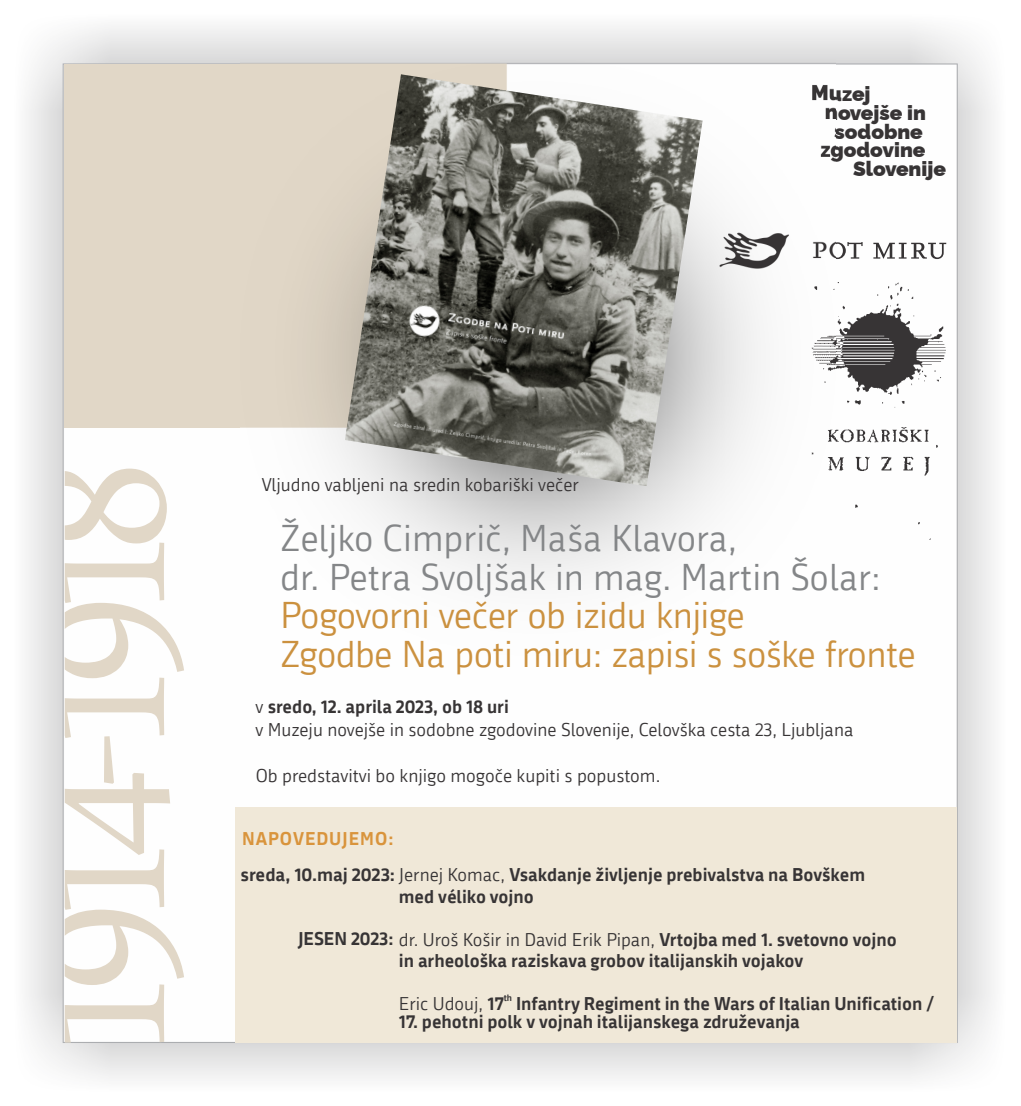
<style>
.page{position:relative;width:1021px;height:1106px;background:#fff}
.page>*{position:absolute;margin:0;border:0;box-sizing:border-box;transform-origin:0 0}
.t1{font:36.3px/39px "Republika";letter-spacing:-.015em;color:#cb913f}
.t2{font:36.3px/39px "Republika";color:#848688}
.t3{font:900 20.7px "Raleway";color:#373435}
.t4{font:700 18px "Republika";color:#373435}
.t5{font:18px/23.5px "Republika";color:#373435}
.t6{font:700 18px "Republika";letter-spacing:.055em;color:#d9943c}
.t7{font:700 9px "Republika";color:#373435}
.s1{font-weight:700}
.s2{font-weight:400}
</style>
<div class="page">
<img style="left:26px;top:26px;width:968px;height:1053px">
<div style="left:64px;top:64px;width:443px;height:364px;background:#e1d7c7"></div>
<div style="left:235px;top:807px;width:722px;height:235px;background:#f0e8d8"></div>
<svg style="left:65px;top:468px;width:119px;height:574px"></svg>
<svg style="left:836px;top:242px;width:26px;height:17px"></svg>
<svg style="left:873px;top:243px;width:73px;height:16px"></svg>
<img style="left:836px;top:283px;width:109px;height:256px">
<img style="left:240px;top:60px;width:596px;height:595px">
<img style="left:345px;top:74px;width:357px;height:412px">
<p class="t3" style="left:811px;top:81px;width:61px">Muzej</p>
<p class="t3" style="left:825px;top:100px;width:102px">novejše in</p>
<p class="t3" style="left:834px;top:119px;width:90px">sodobne</p>
<p class="t3" style="left:820px;top:138px;width:106px">zgodovine</p>
<p class="t3" style="left:853px;top:157px;width:94px">Slovenije</p>
<p class="t5" style="left:262px;top:475px;width:319px">Vljudno vabljeni na sredin kobariški večer</p>
<h1 class="t2" style="left:280px;top:522px;width:602px">Željko Cimprič, Maša Klavora,<br>dr. Petra Svoljšak in mag. Martin Šolar:</h1>
<h1 class="t1" style="left:280px;top:599px;width:637px">Pogovorni večer ob izidu knjige<br>Zgodbe Na poti miru: zapisi s soške fronte</h1>
<p class="t5" style="left:255px;top:696px;width:599px">v <span class="s1">sredo, 12. aprila 2023, ob 18 uri<br></span>v Muzeju novejše in sodobne zgodovine Slovenije, Celovška cesta 23, Ljubljana</p>
<p class="t5" style="left:256px;top:766px;width:406px">Ob predstavitvi bo knjigo mogoče kupiti s popustom.</p>
<p class="t6" style="left:242px;top:831px;width:153px">NAPOVEDUJEMO:</p>
<p class="t4" style="left:240px;top:868px;width:626px">sreda, 10.maj 2023: <span class="s2">Jernej Komac,</span> Vsakdanje življenje prebivalstva na Bovškem</p>
<p class="t4" style="left:399px;top:889px;width:136px">med véliko vojno</p>
<p class="t4" style="left:298px;top:932px;width:600px">JESEN 2023: <span class="s2">dr. Uroš Košir in David Erik Pipan,</span> Vrtojba med 1. svetovno vojno</p>
<p class="t4" style="left:399px;top:953px;width:406px">in arheološka raziskava grobov italijanskih vojakov</p>
<p class="t7" style="left:503px;top:994px;width:10px">th</p>
<p class="t4" style="left:399px;top:996px;width:536px"><span class="s2">Eric Udouj,</span> 17 Infantry Regiment in the Wars of Italian Unification /</p>
<p class="t4" style="left:399px;top:1014px;width:402px">17. pehotni polk v vojnah italijanskega združevanja</p>
</div>
